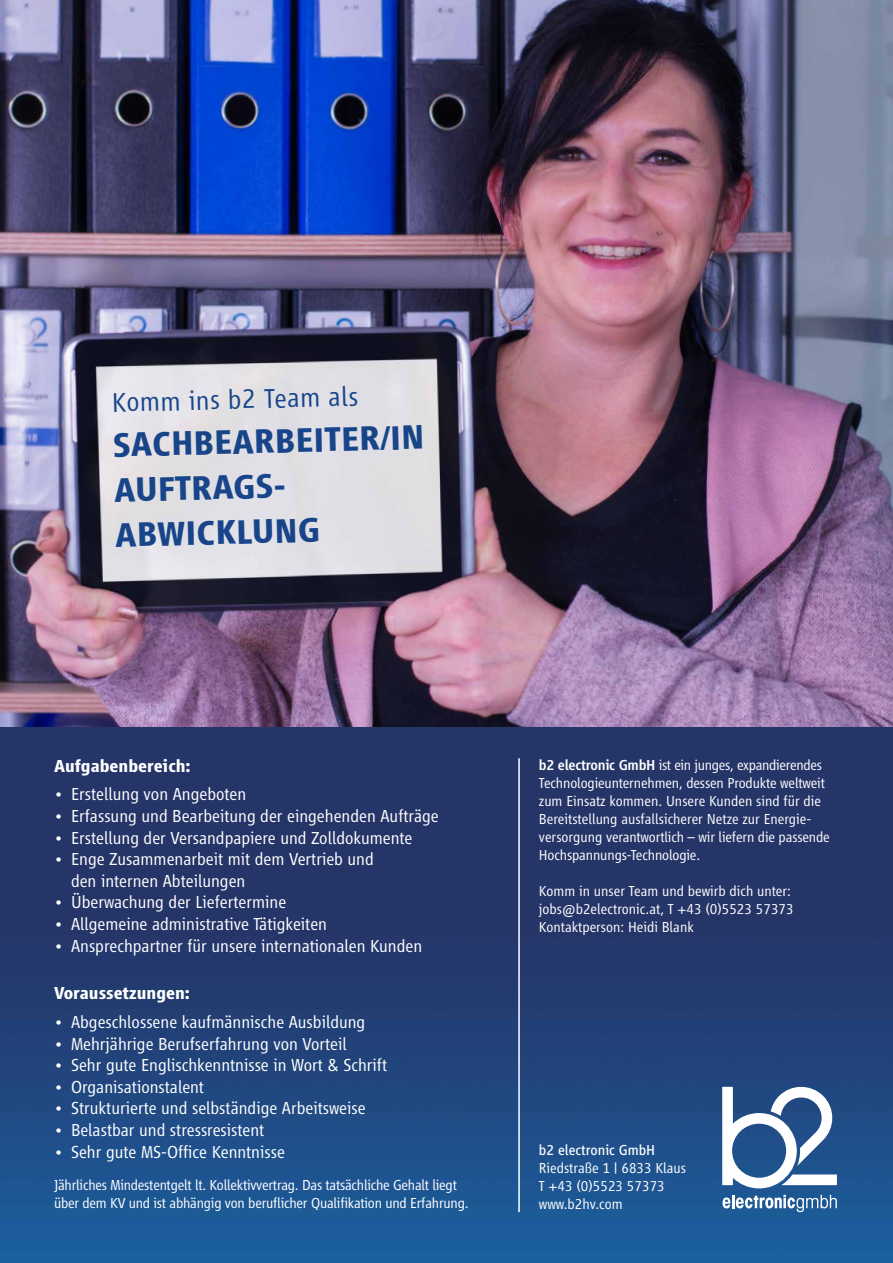
<style>
.page{position:relative;width:893px;height:1263px;background:#fff}
.page>*{position:absolute;margin:0;border:0;box-sizing:border-box;transform-origin:0 0}
.t1{font:700 35.25px/45.3px "Vialog LT Std";color:#18458a}
.t2{font:300 28.05px "Vialog LT Std";color:#18458a}
.t3{font:300 18px/21.6px "Vialog LT Std";color:#fff}
.t4{font:700 18px "Vialog LT Std";color:#fff}
.t5{font:300 15px/18px "Vialog LT Std";letter-spacing:-.01em;color:#fff}
.t6{font:15px "Vialog LT Std";color:#fff}
.s1{font-weight:500}
</style>
<div class="page">
<img style="left:0;top:0;width:893px;height:727px">
<img style="left:0;top:727px;width:893px;height:536px">
<svg style="left:722px;top:1195px;width:115px;height:17px"></svg>
<svg style="left:722px;top:1087px;width:115px;height:101px"></svg>
<hr style="left:518px;top:758px;width:2px;height:454px;background:#fff">
<h2 class="t2" style="left:112px;top:386px;width:248px;rotate:-1deg">Komm ins b2 Team als</h2>
<h1 class="t1" style="left:113px;top:421px;width:313px;rotate:-1deg">SACHBEARBEITER/IN<br>AUFTRAGS-<br>ABWICKLUNG</h1>
<p class="t4" style="left:54px;top:756px;width:138px">Aufgabenbereich:</p>
<p class="t3" style="left:54px;top:784px;width:194px">• Erstellung von Angeboten</p>
<p class="t3" style="left:54px;top:805px;width:386px">• Erfassung und Bearbeitung der eingehenden Aufträge</p>
<p class="t3" style="left:54px;top:827px;width:360px">• Erstellung der Versandpapiere und Zolldokumente</p>
<p class="t3" style="left:71px;top:848px;width:304px;text-indent:-17px">• Enge Zusammenarbeit mit dem Vertrieb und den internen Abteilungen</p>
<p class="t3" style="left:54px;top:892px;width:234px">• Überwachung der Liefertermine</p>
<p class="t3" style="left:54px;top:913px;width:275px">• Allgemeine administrative Tätigkeiten</p>
<p class="t3" style="left:54px;top:935px;width:370px">• Ansprechpartner für unsere internationalen Kunden</p>
<p class="t4" style="left:54px;top:983px;width:137px">Voraussetzungen:</p>
<p class="t3" style="left:54px;top:1011px;width:313px">• Abgeschlossene kaufmännische Ausbildung</p>
<p class="t3" style="left:54px;top:1033px;width:294px">• Mehrjährige Berufserfahrung von Vorteil</p>
<p class="t3" style="left:54px;top:1054px;width:335px">• Sehr gute Englischkenntnisse in Wort &amp; Schrift</p>
<p class="t3" style="left:54px;top:1076px;width:151px">• Organisationstalent</p>
<p class="t3" style="left:54px;top:1097px;width:313px">• Strukturierte und selbständige Arbeitsweise</p>
<p class="t3" style="left:54px;top:1119px;width:212px">• Belastbar und stressresistent</p>
<p class="t3" style="left:54px;top:1141px;width:232px">• Sehr gute MS-Office Kenntnisse</p>
<p class="t5" style="left:54px;top:1176px;width:416px">Jährliches Mindestentgelt lt. Kollektivvertrag. Das tatsächliche Gehalt liegt über dem KV und ist abhängig von beruflicher Qualifikation und Erfahrung.</p>
<p class="t5" style="left:539px;top:756px;width:292px"><span class="s1">b2 electronic GmbH</span> ist ein junges, expandierendes Technologieunternehmen, dessen Produkte weltweit zum Einsatz kommen. Unsere Kunden sind für die Bereitstellung ausfallsicherer Netze zur Energie&shy;versorgung verantwortlich – wir liefern die passende Hochspannungs-Technologie.</p>
<p class="t5" style="left:539px;top:882px;width:256px">Komm in unser Team und bewirb dich unter: jobs@b2electronic.at, T +43 (0)5523 57373<br>Kontaktperson: Heidi Blank</p>
<p class="t6" style="left:539px;top:1142px;width:118px">b2 electronic GmbH</p>
<p class="t5" style="left:539px;top:1159px;width:149px">Riedstraße 1 | 6833 Klaus<br>T +43 (0)5523 57373 www.b2hv.com</p>
</div>
